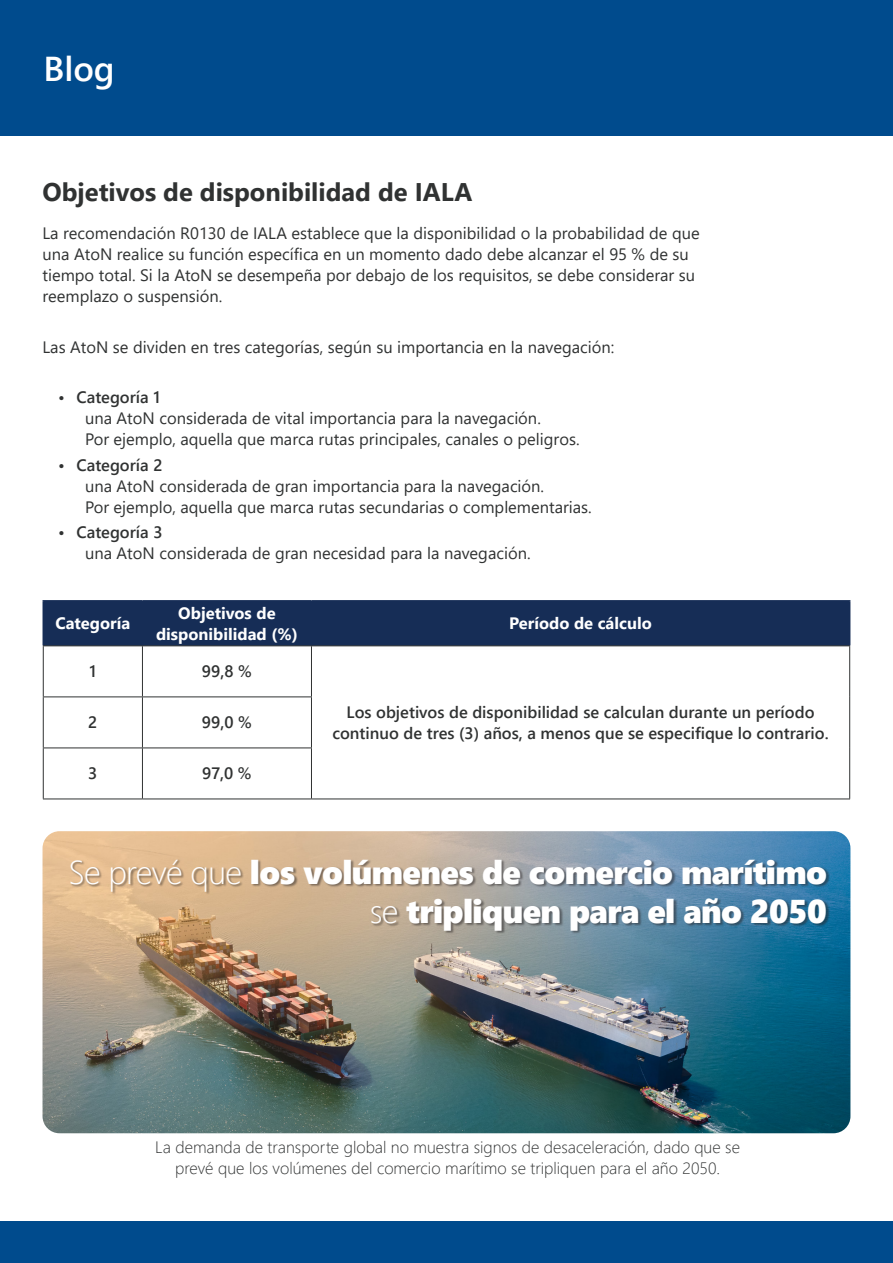
<style>
.page{position:relative;width:893px;height:1263px;background:#fff}
.page>*{position:absolute;margin:0;border:0;box-sizing:border-box;transform-origin:0 0}
.Header_Text{font:600 34.5px "Segoe UI";color:#fff}
.Body_Text{font:33px/39px "Segoe UI Black";letter-spacing:-.02em;color:#fff;text-align:right}
.t1{font:700 25.5px "Segoe UI";color:#303232}
.Body_Text_-_Bullets{font:16.5px/21px "Segoe UI";color:#303232}
.Body_Text-2{font:300 16.5px/21px "Segoe UI";color:#303232;text-align:center}
.Body_Text-3{font:600 16.5px/21px "Segoe UI";color:#303232;text-align:center}
.Body_Text-4{font:700 16.5px/21px "Segoe UI";color:#fff;text-align:center}
.s1{font-weight:600}
.s2{font-family:"Segoe UI";font-weight:300}
</style>
<div class="page">
<div style="left:0;top:1222px;width:893px;height:41px;background:#004b8d"></div>
<div style="left:0;top:0;width:893px;height:136px;background:#004b8d"></div>
<img style="left:43px;top:831px;width:807px;height:302px">
<div style="left:71px;top:859px;width:759px;height:75px;background:#231f20;opacity:.5"></div>
<div style="left:44px;top:602px;width:805px;height:43px;background:#162d56"></div>
<hr style="left:43px;top:600px;width:99px;height:2px;background:#162d56">
<hr style="left:43px;top:602px;width:1px;height:43px;background:#162d56">
<hr style="left:142px;top:600px;width:169px;height:2px;background:#162d56">
<hr style="left:142px;top:602px;width:1px;height:43px;background:#162d56">
<hr style="left:311px;top:600px;width:539px;height:2px;background:#162d56">
<hr style="left:311px;top:602px;width:1px;height:43px;background:#162d56">
<hr style="left:849px;top:602px;width:1px;height:43px;background:#162d56">
<hr style="left:43px;top:645px;width:99px;height:1px;background:#303232">
<hr style="left:43px;top:646px;width:1px;height:50px;background:#303232">
<hr style="left:142px;top:645px;width:169px;height:1px;background:#303232">
<hr style="left:142px;top:646px;width:1px;height:50px;background:#303232">
<hr style="left:311px;top:645px;width:539px;height:1px;background:#303232">
<hr style="left:311px;top:646px;width:1px;height:50px;background:#303232">
<hr style="left:849px;top:646px;width:1px;height:51px;background:#303232">
<hr style="left:849px;top:697px;width:1px;height:51px;background:#303232">
<hr style="left:849px;top:748px;width:1px;height:50px;background:#303232">
<hr style="left:311px;top:798px;width:539px;height:1px;background:#303232">
<hr style="left:43px;top:696px;width:99px;height:1px;background:#303232">
<hr style="left:43px;top:697px;width:1px;height:50px;background:#303232">
<hr style="left:142px;top:696px;width:170px;height:1px;background:#303232">
<hr style="left:142px;top:697px;width:1px;height:50px;background:#303232">
<hr style="left:311px;top:697px;width:1px;height:50px;background:#303232">
<hr style="left:43px;top:747px;width:99px;height:1px;background:#303232">
<hr style="left:43px;top:748px;width:1px;height:50px;background:#303232">
<hr style="left:142px;top:747px;width:170px;height:1px;background:#303232">
<hr style="left:142px;top:748px;width:1px;height:50px;background:#303232">
<hr style="left:311px;top:748px;width:1px;height:50px;background:#303232">
<hr style="left:43px;top:798px;width:99px;height:1px;background:#303232">
<hr style="left:142px;top:798px;width:169px;height:1px;background:#303232">
<p class="Header_Text" style="left:44px;top:36px;width:73px">Blog</p>
<h2 class="t1" style="left:43px;top:168px;width:431px">Objetivos de disponibilidad de IALA</h2>
<p class="Body_Text_-_Bullets" style="left:43px;top:222px;width:659px">La recomendación R0130 de IALA establece que la disponibilidad o la probabilidad de que una AtoN realice su función específica en un momento dado debe alcanzar el 95 % de su tiempo total. Si la AtoN se desempeña por debajo de los requisitos, se debe considerar su reemplazo o suspensión.</p>
<p class="Body_Text_-_Bullets" style="left:43px;top:335px;width:573px">Las AtoN se dividen en tres categorías, según su importancia en la navegación:</p>
<p class="Body_Text_-_Bullets" style="left:85px;top:386px;width:496px;text-indent:-27px"><span class="s1">• Categoría 1<br></span>una AtoN considerada de vital importancia para la navegación.<br>Por ejemplo, aquella que marca rutas principales, canales o peligros.</p>
<p class="Body_Text_-_Bullets" style="left:85px;top:453px;width:508px;text-indent:-27px"><span class="s1">• Categoría 2<br></span>una AtoN considerada de gran importancia para la navegación.<br>Por ejemplo, aquella que marca rutas secundarias o complementarias.</p>
<p class="Body_Text_-_Bullets" style="left:85px;top:520px;width:447px;text-indent:-27px"><span class="s1">• Categoría 3<br></span>una AtoN considerada de gran necesidad para la navegación.</p>
<p class="Body_Text-4" style="left:55px;top:612px;width:76px">Categoría</p>
<p class="Body_Text-4" style="left:156px;top:601px;width:143px">Objetivos de disponibilidad (%)</p>
<p class="Body_Text-4" style="left:509px;top:612px;width:144px">Período de cálculo</p>
<p class="Body_Text-3" style="left:90px;top:660px;width:8px">1</p>
<p class="Body_Text-3" style="left:202px;top:660px;width:51px">99,8 %</p>
<p class="Body_Text-3" style="left:332px;top:700px;width:498px">Los objetivos de disponibilidad se calculan durante un período continuo de tres (3) años, a menos que se especifique lo contrario.</p>
<p class="Body_Text-3" style="left:88px;top:711px;width:11px">2</p>
<p class="Body_Text-3" style="left:202px;top:711px;width:51px">99,0 %</p>
<p class="Body_Text-3" style="left:88px;top:762px;width:11px">3</p>
<p class="Body_Text-3" style="left:202px;top:762px;width:51px">97,0 %</p>
<p class="Body_Text" style="left:68px;top:850px;width:760px"><span class="s2">Se prevé que</span> los volúmenes de comercio marítimo <span class="s2">se</span> tripliquen para el año 2050</p>
<p class="Body_Text-2" style="left:155px;top:1135px;width:586px">La demanda de transporte global no muestra signos de desaceleración, dado que se prevé que los volúmenes del comercio marítimo se tripliquen para el año 2050.</p>
</div>
